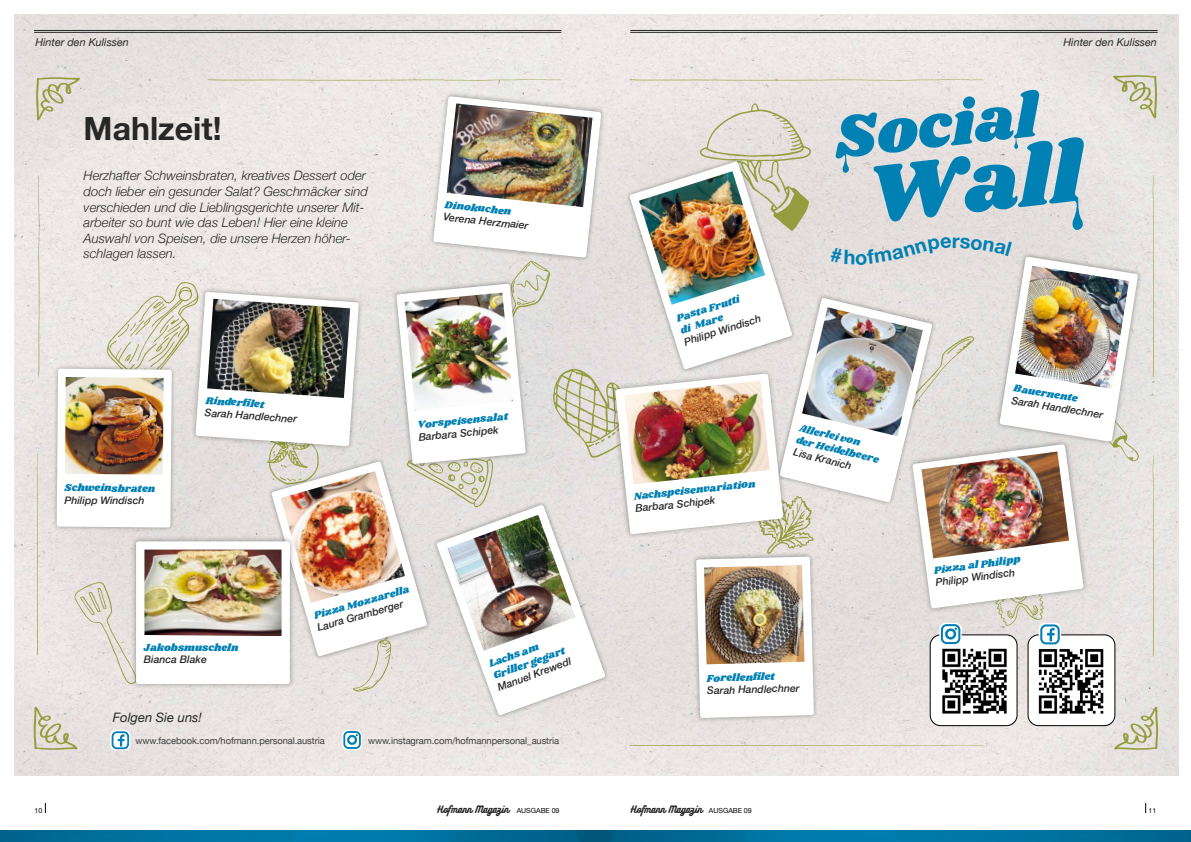
<style>
.page{position:relative;width:1191px;height:842px;background:#fff}
.page>*{position:absolute;margin:0;border:0;box-sizing:border-box;transform-origin:0 0}
.t1{font:85.7px "Shrikhand";color:#0080b3}
.t2{font:62.5px "Shrikhand";color:#0080b3}
.t3{font:700 32px "Helvetica Neue";color:#282829}
.t4{font:italic 300 13px/15.6px "Helvetica Neue";color:#282829}
.t5{font:italic 13px "Helvetica Neue";color:#282829}
.t6{font:italic 10.8px "Helvetica Neue";color:#282829}
.t7{font:10.4px/12.4px "Shrikhand";color:#0080b3}
.t8{font:italic 500 10.4px "Helvetica Neue";color:#282829}
.t9{font:9.4px "Helvetica Neue";letter-spacing:-.01em;color:#3e3d40}
.t10{font:8.8px "Bukhari Script";color:#282829}
.t11{font:7px "Helvetica Neue";color:#000}
.s1{font-family:"Helvetica Neue";font-size:7px;color:#000}
</style>
<div class="page">
<img style="left:0;top:830px;width:595px;height:12px">
<svg style="left:595px;top:830px;width:596px;height:12px;background:#00709d"></svg>
<img style="left:14px;top:14px;width:1164px;height:761px">
<hr style="left:630px;top:30px;width:527px;height:1px;background:#282829">
<hr style="left:34px;top:30px;width:527px;height:1px;background:#282829">
<hr style="left:630px;top:32px;width:527px;height:1px;background:#282829">
<hr style="left:34px;top:32px;width:527px;height:1px;background:#282829">
<img style="left:34px;top:75px;width:1124px;height:675px">
<p class="t6" style="left:35px;top:35px;width:95px">Hinter den Kulissen</p>
<p class="t6" style="left:1063px;top:35px;width:95px">Hinter den Kulissen</p>
<h3 class="t3" style="left:84px;top:104px;width:140px">Mahlzeit!</h3>
<p class="t4" style="left:84px;top:167px;width:286px">Herzhafter Schweinsbraten, kreatives Dessert oder doch lieber ein gesunder Salat? Geschmäcker sind verschieden und die Lieblingsgerichte unserer Mit&shy;arbeiter so bunt wie das Leben! Hier eine kleine Auswahl von Speisen, die unsere Herzen höher&shy;schlagen lassen.</p>
<p class="t7" style="left:445px;top:199px;width:68px;rotate:6deg">Dinokuchen</p>
<p class="t8" style="left:444px;top:208px;width:87px;rotate:6deg">Verena Herzmaier</p>
<p class="t7" style="left:65px;top:482px;width:92px">Schweinsbraten</p>
<p class="t8" style="left:65px;top:491px;width:81px">Philipp Windisch</p>
<p class="t7" style="left:206px;top:394px;width:60px;rotate:4deg">Rinderfi let</p>
<p class="t8" style="left:205px;top:404px;width:94px;rotate:4deg">Sarah Handlechner</p>
<p class="t7" style="left:417px;top:419px;width:93px;rotate:-6deg">Vorspeisensalat</p>
<p class="t8" style="left:418px;top:429px;width:82px;rotate:-6deg">Barbara Schipek</p>
<p class="t7" style="left:144px;top:641px;width:96px">Jakobsmuscheln</p>
<p class="t8" style="left:144px;top:651px;width:64px">Bianca Blake</p>
<p class="t7" style="left:312px;top:610px;width:100px;rotate:-16deg">Pizza Mozzarella</p>
<p class="t8" style="left:315px;top:619px;width:90px;rotate:-16deg">Laura Gramberger</p>
<p class="t7" style="left:487px;top:659px;width:77px;rotate:-20deg">Lachs am<br>Griller gegart</p>
<p class="t8" style="left:495px;top:679px;width:79px;rotate:-20deg">Manuel Krewedl</p>
<p class="t5" style="left:113px;top:708px;width:91px">Folgen Sie uns!</p>
<p class="t9" style="left:135px;top:734px;width:191px">www.facebook.com/hofmann.personal.austria</p>
<p class="t9" style="left:368px;top:734px;width:193px">www.instagram.com/hofmannpersonal_austria</p>
<p class="t7" style="left:675px;top:312px;width:67px;rotate:-17deg">Pasta Frutti di Mare</p>
<p class="t8" style="left:681px;top:333px;width:81px;rotate:-17deg">Philipp Windisch</p>
<p class="t7" style="left:633px;top:490px;width:123px;rotate:-6deg">Nachspeisenvariation</p>
<p class="t8" style="left:634px;top:500px;width:82px;rotate:-6deg">Barbara Schipek</p>
<h2 class="t2" style="left:828px;top:96px;width:206px;rotate:-7deg">Social</h2>
<h1 class="t1" style="left:859px;top:136px;width:218px;rotate:-6deg">Wall</h1>
<p class="t7" style="left:801px;top:422px;width:86px;rotate:14deg">Allerlei von<br>der Heidelbeere</p>
<p class="t8" style="left:796px;top:443px;width:61px;rotate:14deg">Lisa Kranich</p>
<p class="t7" style="left:1014px;top:382px;width:66px;rotate:9deg">Bauernente</p>
<p class="t8" style="left:1013px;top:391px;width:94px;rotate:9deg">Sarah Handlechner</p>
<p class="t7" style="left:933px;top:564px;width:89px;rotate:-7deg">Pizza al Philipp</p>
<p class="t8" style="left:934px;top:573px;width:81px;rotate:-7deg">Philipp Windisch</p>
<p class="t7" style="left:707px;top:672px;width:70px;rotate:-1deg">Forellenfi let</p>
<p class="t8" style="left:707px;top:681px;width:94px;rotate:-1deg">Sarah Handlechner</p>
<p class="t11" style="left:35px;top:805px;width:9px">10</p>
<p class="t10" style="left:437px;top:804px;width:123px">Hofmann Magazin <span class="s1">AUSGABE 09</span></p>
<p class="t10" style="left:631px;top:804px;width:122px">Hofmann Magazin <span class="s1">AUSGABE 09</span></p>
<p class="t11" style="left:1148px;top:805px;width:9px">11</p>
</div>
